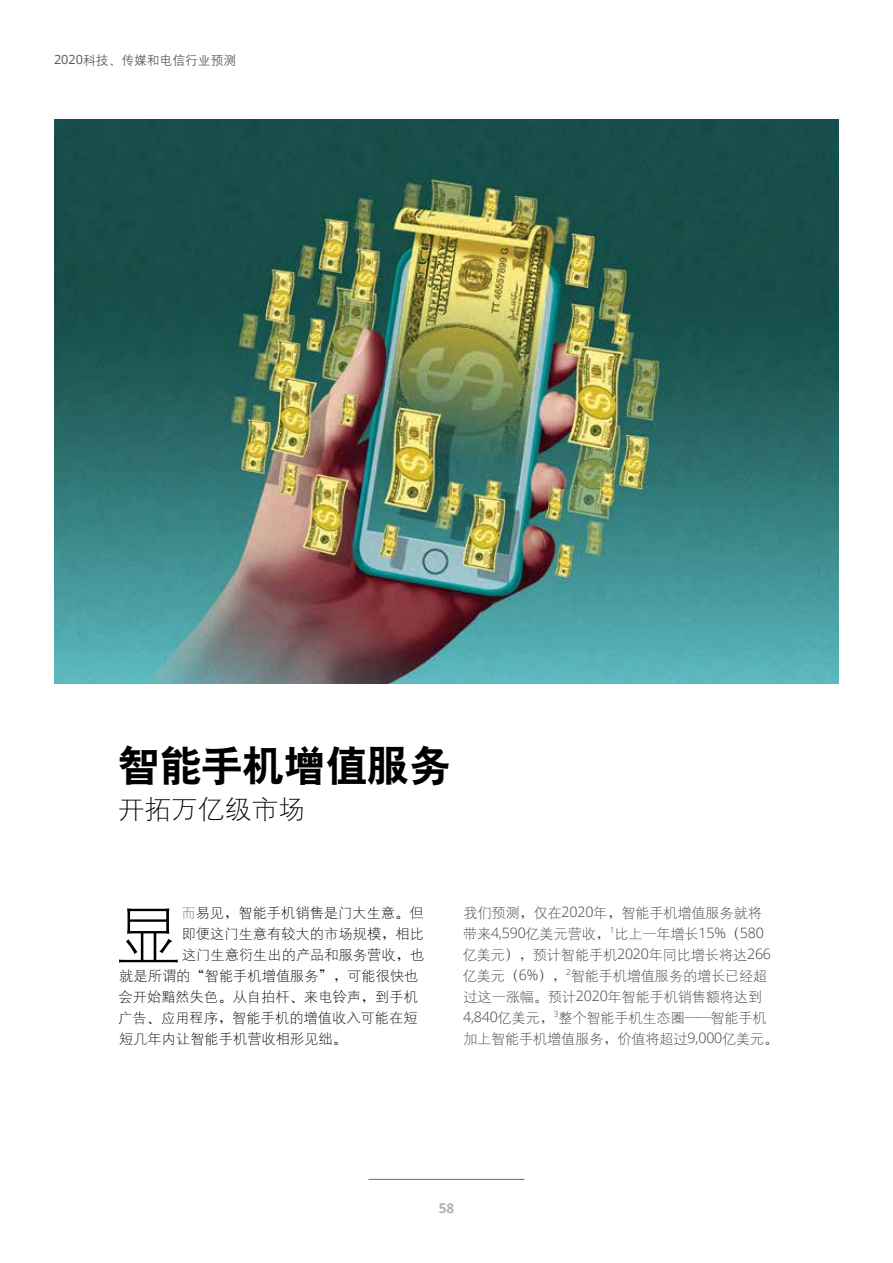
<style>
.page{position:relative;width:893px;height:1263px;background:#fff}
.page>*{position:absolute;margin:0;border:0;box-sizing:border-box;transform-origin:0 0}
.t1{font:68.1px "H Yg 1 gj";color:#000}
.t2{font:42px "H Yb 2 gj";letter-spacing:-.01em;color:#000}
.t3{font:27px "H Yg 1 gj";letter-spacing:-.01em;color:#000}
.t4{font:14.25px/21px "H Yg 1 gj";letter-spacing:-.015em;color:#3a3c43}
.t5{font:14.25px "H Yg 1 gj";color:#000}
.t6{font:700 13.5px "Open Sans";color:#b1b2b4}
.t7{font:12.75px "H Yg 2 gj";color:#50535a}
.s1{font-family:"Open Sans"}
.s2{font-family:"H Ya 6 gj"}
.s3{color:#6a6c71}
.s4{font-family:"Open Sans";font-weight:300}
</style>
<div class="page">
<hr style="left:368px;top:1179px;width:156px;height:1px;background:#6a6c71">
<img style="left:54px;top:119px;width:785px;height:564px">
<p class="t7" style="left:54px;top:53px;width:184px"><span class="s1">2020</span>科技<span class="s2">、</span>传媒和电信行业预测</p>
<h2 class="t2" style="left:118px;top:744px;width:335px">智能手机增值服务</h2>
<h3 class="t3" style="left:118px;top:796px;width:189px">开拓万亿级市场</h3>
<h1 class="t1" style="left:114px;top:901px;width:70px">显</h1>
<p class="t5" style="left:181px;top:906px;width:244px"><span class="s3">而</span>易见<span class="s2">，</span>智能手机销售是门大生意<span class="s2">。</span>但</p>
<p class="t5" style="left:182px;top:927px;width:244px">即便这门生意有较大的市场规模<span class="s2">，</span>相比</p>
<p class="t5" style="left:182px;top:948px;width:244px">这门生意衍生出的产品和服务营收<span class="s2">，</span>也</p>
<p class="t5" style="left:119px;top:969px;width:301px">就是所谓的<span class="s2">“</span>智能手机增值服务<span class="s2">”，</span>可能很快也</p>
<p class="t5" style="left:119px;top:990px;width:301px">会开始黯然失色<span class="s2">。</span>从自拍杆<span class="s2">、</span>来电铃声<span class="s2">，</span>到手机</p>
<p class="t5" style="left:118px;top:1011px;width:301px">广告<span class="s2">、</span>应用程序<span class="s2">，</span>智能手机的增值收入可能在短</p>
<p class="t5" style="left:119px;top:1032px;width:230px">短几年内让智能手机营收相形见绌<span class="s2">。</span></p>
<p class="t4" style="left:463px;top:902px;width:317px">我们预测<span class="s2">，</span>仅在<span class="s4">2020</span>年<span class="s2">，</span>智能手机增值服务就将带来<span class="s4">4,590</span>亿美元营收<span class="s2">，</span><sup>1</sup>比上一年增长<span class="s4">15%</span><span class="s2">（</span><span class="s4">580</span>亿美元<span class="s2">），</span>预计智能手机<span class="s4">2020</span>年同比增长将达<span class="s4">266</span>亿美元<span class="s2">（</span><span class="s4">6%</span><span class="s2">），</span><sup>2</sup>智能手机增值服务的增长已经超过这一涨幅<span class="s2">。</span>预计<span class="s4">2020</span>年智能手机销售额将达到<br><span class="s4">4,840</span>亿美元<span class="s2">，</span><sup>3</sup>整个智能手机生态圈<span class="s2">——</span>智能手机加上智能手机增值服务<span class="s2">，</span>价值将超过<span class="s4">9,000</span>亿美元<span class="s2">。</span></p>
<p class="t6" style="left:439px;top:1198px;width:17px">58</p>
</div>
